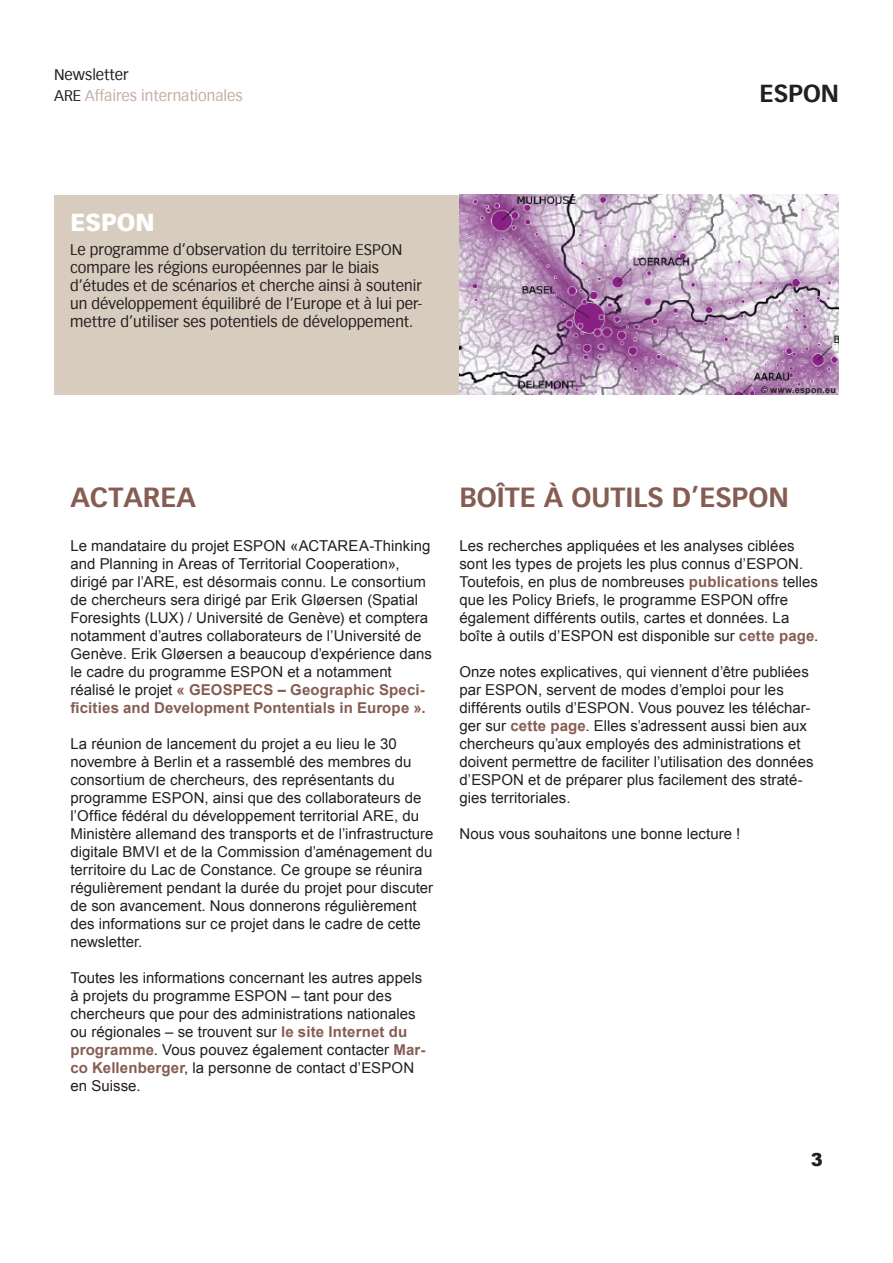
<style>
.page{position:relative;width:893px;height:1263px;background:#fff}
.page>*{position:absolute;margin:0;border:0;box-sizing:border-box;transform-origin:0 0}
.Überschrift__nicht_i{font:700 27px "Vectora LH";color:#865d53}
.t1{font:700 24px "Vectora LH";color:#231f20}
.Kapitel_Überschrift{font:900 24px "Vectora LH";color:#fff}
.t2{font:900 18px "Arial";color:#231f20}
.Fliesstext{font:15px/18px "Arial";letter-spacing:.005em;color:#231f20}
.t3{font:15px/18px "Vectora LH";color:#231f20}
.t4{font:15px/20.4px "Vectora LH";color:#c3ada5}
.Inhaltsverzeichnis{font:700 9px "Arial";letter-spacing:.03em;color:#231f20}
.s1{color:#231f20}
.s2{font-weight:700;color:#865d53}
</style>
<div class="page">
<img style="left:459px;top:195px;width:380px;height:199px">
<div style="left:54px;top:195px;width:405px;height:199px;background:#d8ccbe"></div>
<p class="t4" style="left:54px;top:65px;width:190px"><span class="s1">Newsletter<br>ARE</span> Affaires internationales</p>
<h2 class="t1" style="left:760px;top:79px;width:81px">ESPON</h2>
<p class="Kapitel_Überschrift" style="left:70px;top:208px;width:85px">ESPON</p>
<p class="t3" style="left:70px;top:241px;width:354px">Le programme d’observation du territoire ESPON compare les régions européennes par le biais d’études et de scénarios et cherche ainsi à soutenir un développement équilibré de l’Europe et à lui per&shy;mettre d’utiliser ses potentiels de développement.</p>
<p class="Inhaltsverzeichnis" style="left:761px;top:384px;width:76px">© www.espon.eu</p>
<p class="Überschrift__nicht_i" style="left:70px;top:481px;width:127px">ACTAREA</p>
<p class="Fliesstext" style="left:70px;top:537px;width:363px">Le mandataire du projet ESPON «ACTAREA-Thinking and Planning in Areas of Territorial Cooperation», dirigé par l’ARE, est désormais connu. Le consortium de chercheurs sera dirigé par Erik Gløersen (Spatial Foresights (LUX) / Université de Genève) et comptera notamment d’autres collaborateurs de l’Université de Genève. Erik Gløersen a beaucoup d’expérience dans le cadre du programme ESPON et a notamment réalisé le projet <span class="s2">« GEOSPECS – Geographic Speci&shy;ficities and Development Pontentials in Europe ».</span></p>
<p class="Fliesstext" style="left:70px;top:735px;width:365px">La réunion de lancement du projet a eu lieu le 30 novembre à Berlin et a rassemblé des membres du consortium de chercheurs, des représentants du programme ESPON, ainsi que des collaborateurs de l’Office fédéral du développement territorial ARE, du Ministère allemand des transports et de l’infrastructure digitale BMVI et de la Commission d’aménagement du territoire du Lac de Constance. Ce groupe se réunira régulièrement pendant la durée du projet pour discuter de son avancement. Nous donnerons régulièrement des informations sur ce projet dans le cadre de cette newsletter.</p>
<p class="Fliesstext" style="left:70px;top:969px;width:356px">Toutes les informations concernant les autres appels à projets du programme ESPON – tant pour des chercheurs que pour des administrations nationales ou régionales – se trouvent sur <span class="s2">le site Internet du programme</span>. Vous pouvez également contacter <span class="s2">Mar&shy;co Kellenberger</span>, la personne de contact d’ESPON en Suisse.</p>
<p class="Überschrift__nicht_i" style="left:459px;top:481px;width:331px">BOÎTE À OUTILS D’ESPON</p>
<p class="Fliesstext" style="left:459px;top:537px;width:360px">Les recherches appliquées et les analyses ciblées sont les types de projets les plus connus d’ESPON.<br>Toutefois, en plus de nombreuses <span class="s2">publications</span> telles que les Policy Briefs, le programme ESPON offre également différents outils, cartes et données. La boîte à outils d’ESPON est disponible sur <span class="s2">cette page</span>.</p>
<p class="Fliesstext" style="left:459px;top:663px;width:356px">Onze notes explicatives, qui viennent d’être publiées par ESPON, servent de modes d’emploi pour les différents outils d’ESPON. Vous pouvez les téléchar&shy;ger sur <span class="s2">cette page</span>. Elles s’adressent aussi bien aux chercheurs qu’aux employés des administrations et doivent permettre de faciliter l’utilisation des données d’ESPON et de préparer plus facilement des straté&shy;gies territoriales.</p>
<p class="Fliesstext" style="left:459px;top:825px;width:282px">Nous vous souhaitons une bonne lecture !</p>
<p class="t2" style="left:811px;top:1147px;width:14px">3</p>
</div>
